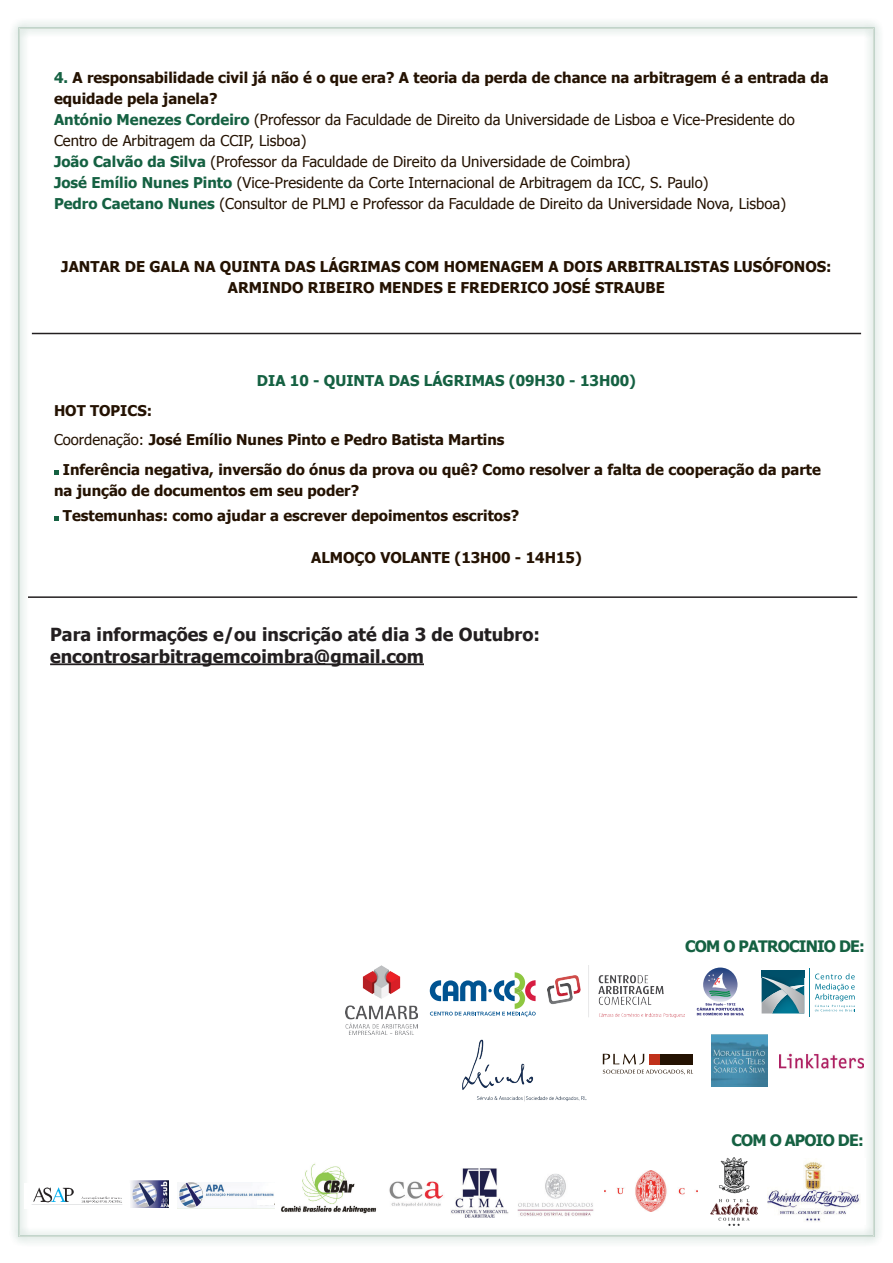
<style>
.page{position:relative;width:893px;height:1263px;background:#fff}
.page>*{position:absolute;margin:0;border:0;box-sizing:border-box;transform-origin:0 0}
.t1{font:700 18px "Tahoma";color:#231f20}
.t2{font:700 15.75px "Tahoma";letter-spacing:-.05em;color:#156142}
.t3{font:700 14.85px/21px "Tahoma";color:#241202}
.t4{font:14.85px/21px "Tahoma";color:#241202}
.t5{font:700 14.85px "Tahoma";color:#156142}
.s1{color:#156142}
.s2{font-weight:700;color:#156142}
.s3{font-weight:400}
</style>
<div class="page">
<div style="left:9px;top:18px;width:875px;height:1229px;background:#f5f8f7"></div>
<div style="left:12px;top:23px;width:864px;height:1215px;background:#fff"></div>
<svg style="left:54px;top:470px;width:4px;height:4px"></svg>
<svg style="left:54px;top:516px;width:4px;height:5px"></svg>
<hr style="left:50px;top:663px;width:374px;height:2px;background:#231f20">
<hr style="left:28px;top:596px;width:829px;height:2px;background:#231f20">
<hr style="left:32px;top:333px;width:829px;height:1px;background:#231f20">
<img style="left:767px;top:1162px;width:93px;height:60px">
<img style="left:711px;top:1158px;width:47px;height:67px">
<img style="left:605px;top:1171px;width:93px;height:41px">
<img style="left:179px;top:1182px;width:95px;height:26px">
<div style="left:257px;top:1200px;width:17px;height:5px;background:#fff"></div>
<img style="left:517px;top:1174px;width:77px;height:42px">
<img style="left:131px;top:1181px;width:38px;height:26px">
<img style="left:32px;top:1187px;width:90px;height:18px">
<img style="left:281px;top:1163px;width:95px;height:51px">
<img style="left:389px;top:1181px;width:54px;height:25px">
<img style="left:451px;top:1168px;width:57px;height:50px">
<svg style="left:602px;top:1053px;width:91px;height:21px"></svg>
<div style="left:660px;top:1054px;width:33px;height:10px;background:#241202"></div>
<div style="left:650px;top:1054px;width:10px;height:10px;background:#c0311a"></div>
<svg style="left:603px;top:1054px;width:41px;height:10px"></svg>
<svg style="left:603px;top:1070px;width:90px;height:5px"></svg>
<img style="left:712px;top:1034px;width:56px;height:53px">
<svg style="left:430px;top:972px;width:106px;height:45px"></svg>
<img style="left:547px;top:965px;width:137px;height:52px">
<svg style="left:815px;top:973px;width:40px;height:38px"></svg>
<hr style="left:810px;top:968px;width:1px;height:48px;background:#007a97">
<img style="left:762px;top:971px;width:42px;height:6px">
<svg style="left:762px;top:977px;width:42px;height:36px;background:#598b9a"></svg>
<svg style="left:703px;top:967px;width:34px;height:35px"></svg>
<svg style="left:697px;top:973px;width:47px;height:42px"></svg>
<img style="left:345px;top:965px;width:73px;height:69px">
<img style="left:779px;top:1053px;width:85px;height:16px">
<img style="left:462px;top:1039px;width:125px;height:63px">
<p class="t3" style="left:54px;top:67px;width:776px"><span class="s1">4.</span> A responsabilidade civil já não é o que era? A teoria da perda de chance na arbitragem é a entrada da equidade pela janela?</p>
<p class="t4" style="left:54px;top:109px;width:742px"><span class="s2">António Menezes Cordeiro</span> (Professor da Faculdade de Direito da Universidade de Lisboa e Vice-Presidente do<br>Centro de Arbitragem da CCIP, Lisboa)</p>
<p class="t4" style="left:54px;top:151px;width:578px"><span class="s2">João Calvão da Silva</span> (Professor da Faculdade de Direito da Universidade de Coimbra)</p>
<p class="t4" style="left:54px;top:172px;width:656px"><span class="s2">José Emílio Nunes Pinto</span> (Vice-Presidente da Corte Internacional de Arbitragem da ICC, S. Paulo)</p>
<p class="t4" style="left:54px;top:193px;width:733px"><span class="s2">Pedro Caetano Nunes</span> (Consultor de PLMJ e Professor da Faculdade de Direito da Universidade Nova, Lisboa)</p>
<p class="t3" style="left:61px;top:256px;width:772px">JANTAR DE GALA NA QUINTA DAS LÁGRIMAS COM HOMENAGEM A DOIS ARBITRALISTAS LUSÓFONOS:</p>
<p class="t3" style="left:228px;top:277px;width:438px">ARMINDO RIBEIRO MENDES E FREDERICO JOSÉ STRAUBE</p>
<p class="t5" style="left:257px;top:370px;width:381px">DIA 10 - QUINTA DAS LÁGRIMAS (09H30 - 13H00)</p>
<p class="t3" style="left:54px;top:399px;width:100px">HOT TOPICS:</p>
<p class="t3" style="left:54px;top:428px;width:452px"><span class="s3">Coordenação:</span> José Emílio Nunes Pinto e Pedro Batista Martins</p>
<p class="t3" style="left:54px;top:458px;width:768px;text-indent:9px">Inferência negativa, inversão do ónus da prova ou quê? Como resolver a falta de cooperação da parte na junção de documentos em seu poder?</p>
<p class="t3" style="left:63px;top:504px;width:458px">Testemunhas: como ajudar a escrever depoimentos escritos?</p>
<p class="t3" style="left:311px;top:546px;width:272px">ALMOÇO VOLANTE (13H00 - 14H15)</p>
<p class="t1" style="left:50px;top:622px;width:491px">Para informações e/ou inscrição até dia 3 de Outubro:</p>
<p class="t1" style="left:50px;top:644px;width:375px">encontrosarbitragemcoimbra@gmail.com</p>
<p class="t2" style="left:685px;top:935px;width:181px">COM O PATROCINIO DE:</p>
<p class="t2" style="left:731px;top:1129px;width:134px">COM O APOIO DE:</p>
</div>
